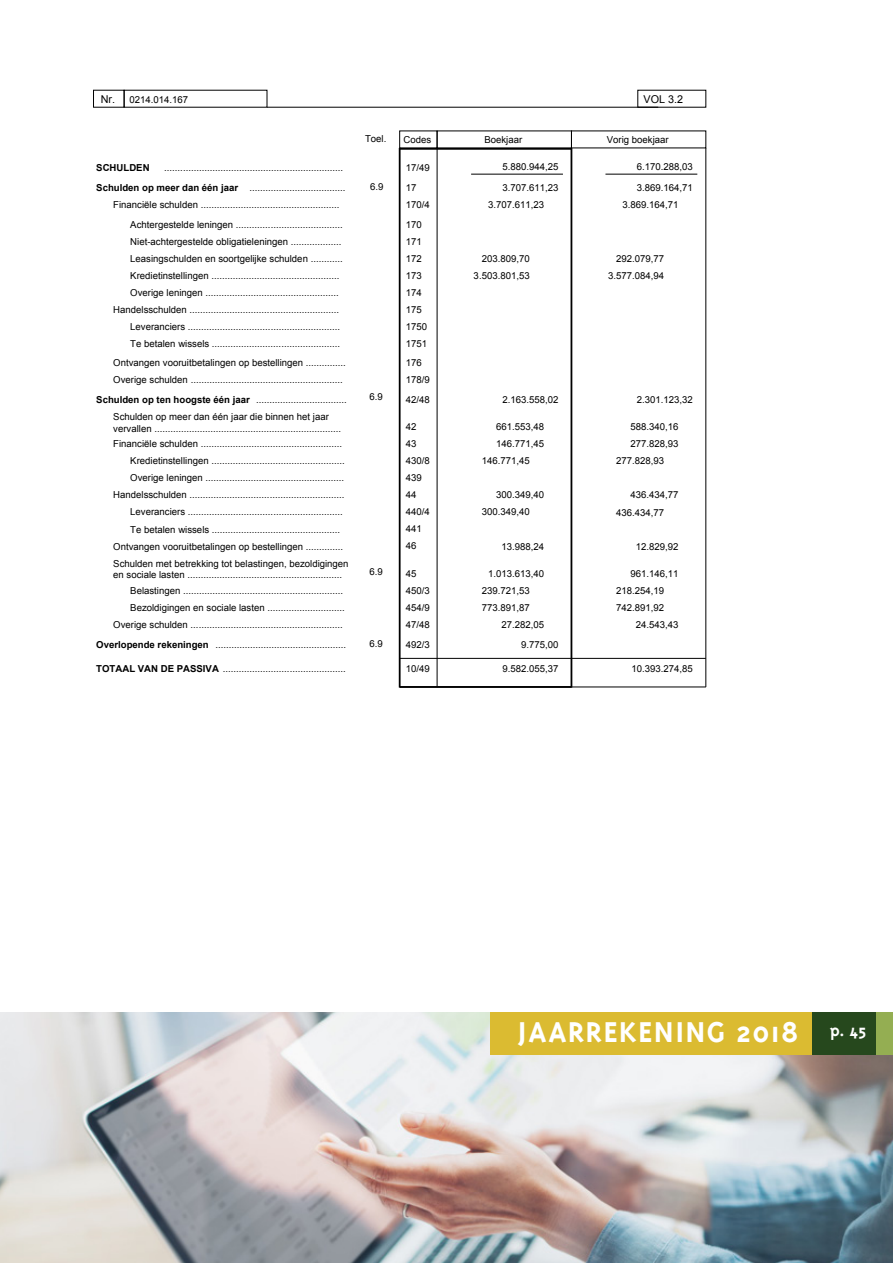
<style>
.page{position:relative;width:893px;height:1263px;background:#fff}
.page>*{position:absolute;margin:0;border:0;box-sizing:border-box;transform-origin:0 0}
.t1{font:700 33px "Triplex";letter-spacing:.05em;color:#fff}
.t2{font:700 18px "Triplex";color:#fff}
.t3{font:10.8px "Arial";color:#000}
.t4{font:9.6px/17px "Arial";color:#000}
.t5{font:700 9.6px/20.4px "Arial";color:#000}
.s1{font-size:10.8px}
.s2{font-weight:700}
</style>
<div class="page">
<img style="left:0;top:1012px;width:893px;height:251px">
<div style="left:490px;top:1012px;width:322px;height:42px;background:#dbbb31"></div>
<div style="left:812px;top:1012px;width:64px;height:42px;background:#26481d"></div>
<div style="left:876px;top:1012px;width:17px;height:42px;background:#94ae52"></div>
<hr style="left:267px;top:107px;width:391px;height:1px;background:#000">
<hr style="left:399px;top:148px;width:2px;height:539px;background:#000">
<hr style="left:571px;top:148px;width:1px;height:539px;background:#000">
<hr style="left:400px;top:686px;width:306px;height:1px;background:#000">
<hr style="left:705px;top:148px;width:1px;height:539px;background:#000">
<hr style="left:437px;top:148px;width:1px;height:538px;background:#000">
<hr style="left:400px;top:658px;width:306px;height:1px;background:#000">
<hr style="left:471px;top:174px;width:92px;height:1px;background:#000">
<hr style="left:605px;top:174px;width:92px;height:1px;background:#000">
<hr style="left:400px;top:686px;width:171px;height:2px;background:#000">
<hr style="left:399px;top:148px;width:172px;height:2px;background:#000">
<p class="t4" style="left:101px;top:91px;width:89px"><span class="s1">Nr.</span> 0214.014.167</p>
<p class="t3" style="left:644px;top:92px;width:41px">VOL 3.2</p>
<p class="t4" style="left:404px;top:131px;width:29px">Codes</p>
<p class="t4" style="left:484px;top:131px;width:39px">Boekjaar</p>
<p class="t4" style="left:607px;top:131px;width:63px">Vorig boekjaar</p>
<p class="t5" style="left:96px;top:158px;width:143px">SCHULDEN<br>Schulden op meer dan één jaar</p>
<p class="t4" style="left:113px;top:197px;width:228px">Financiële schulden ....................................................</p>
<p class="t4" style="left:365px;top:130px;width:23px">Toel.</p>
<p class="t4" style="left:502px;top:158px;width:58px">5.880.944,25</p>
<p class="t4" style="left:502px;top:180px;width:58px">3.707.611,23</p>
<p class="t4" style="left:637px;top:158px;width:58px">6.170.288,03</p>
<p class="t4" style="left:637px;top:180px;width:58px">3.869.164,71</p>
<p class="t4" style="left:406px;top:157px;width:26px;line-height:20.4px">17/49<br>17</p>
<p class="t4" style="left:164px;top:159px;width:180px">...................................................................</p>
<p class="t4" style="left:370px;top:178px;width:15px">6.9</p>
<p class="t4" style="left:249px;top:180px;width:98px">....................................</p>
<p class="t4" style="left:406px;top:197px;width:26px">170/4</p>
<p class="t4" style="left:488px;top:197px;width:58px">3.707.611,23</p>
<p class="t4" style="left:622px;top:197px;width:58px">3.869.164,71</p>
<p class="t4" style="left:130px;top:216px;width:214px">Achtergestelde leningen ........................................</p>
<p class="t4" style="left:130px;top:233px;width:213px">Niet-achtergestelde obligatieleningen ...................</p>
<p class="t4" style="left:130px;top:250px;width:214px">Leasingschulden en soortgelijke schulden ............</p>
<p class="t4" style="left:130px;top:267px;width:211px">Kredietinstellingen ................................................</p>
<p class="t4" style="left:130px;top:284px;width:210px">Overige leningen ..................................................</p>
<p class="t4" style="left:113px;top:301px;width:227px">Handelsschulden ........................................................</p>
<p class="t4" style="left:130px;top:318px;width:211px">Leveranciers .........................................................</p>
<p class="t4" style="left:130px;top:335px;width:211px">Te betalen wissels ................................................</p>
<p class="t4" style="left:113px;top:354px;width:234px">Ontvangen vooruitbetalingen op bestellingen ...............</p>
<p class="t4" style="left:96px;top:369px;width:252px;line-height:20.4px;text-indent:17px">Overige schulden .........................................................<br><span class="s2">Schulden op ten hoogste één jaar</span> ..................................</p>
<p class="t4" style="left:256px;top:403px;width:90px">.................................</p>
<p class="t4" style="left:113px;top:436px;width:230px">Financiële schulden .....................................................</p>
<p class="t4" style="left:130px;top:453px;width:216px">Kredietinstellingen ..................................................</p>
<p class="t4" style="left:130px;top:470px;width:216px">Overige leningen ....................................................</p>
<p class="t4" style="left:113px;top:487px;width:233px">Handelsschulden ..........................................................</p>
<p class="t4" style="left:130px;top:504px;width:214px">Leveranciers ..........................................................</p>
<p class="t4" style="left:130px;top:521px;width:211px">Te betalen wissels ................................................</p>
<p class="t4" style="left:113px;top:538px;width:232px">Ontvangen vooruitbetalingen op bestellingen ..............</p>
<p class="t4" style="left:113px;top:555px;width:237px">Schulden met betrekking tot belastingen, bezoldigingen</p>
<p class="t4" style="left:113px;top:566px;width:230px">en sociale lasten ..........................................................</p>
<p class="t4" style="left:113px;top:411px;width:229px;line-height:11.4px">Schulden op meer dan één jaar die binnen het jaar vervallen ......................................................................</p>
<p class="t4" style="left:130px;top:582px;width:214px">Belastingen ............................................................</p>
<p class="t4" style="left:113px;top:616px;width:231px">Overige schulden .........................................................</p>
<p class="t5" style="left:96px;top:635px;width:114px">Overlopende rekeningen</p>
<p class="t4" style="left:96px;top:660px;width:251px"><span class="s2">TOTAAL VAN DE PASSIVA</span> ..............................................</p>
<p class="t4" style="left:130px;top:599px;width:216px">Bezoldigingen en sociale lasten .............................</p>
<p class="t4" style="left:215px;top:636px;width:132px">.................................................</p>
<p class="t4" style="left:369px;top:389px;width:15px">6.9</p>
<p class="t4" style="left:369px;top:563px;width:15px">6.9</p>
<p class="t4" style="left:369px;top:635px;width:15px">6.9</p>
<p class="t4" style="left:406px;top:216px;width:23px">170<br>171<br>172<br>173<br>174<br>175<br>1750<br>1751</p>
<p class="t4" style="left:406px;top:354px;width:26px">176<br>178/9</p>
<p class="t4" style="left:406px;top:391px;width:26px">42/48</p>
<p class="t4" style="left:406px;top:419px;width:26px">42<br>43<br>430/8<br>439<br>44<br>440/4<br>441<br>46</p>
<p class="t4" style="left:406px;top:565px;width:12px">45</p>
<p class="t4" style="left:406px;top:582px;width:26px;text-align:justify">450/3<br>454/9<br>47/48</p>
<p class="t4" style="left:406px;top:636px;width:26px">492/3</p>
<p class="t4" style="left:406px;top:660px;width:26px">10/49</p>
<p class="t4" style="left:474px;top:250px;width:58px;text-align:right">203.809,70<br>3.503.801,53</p>
<p class="t4" style="left:608px;top:250px;width:58px;text-align:right">292.079,77<br>3.577.084,94</p>
<p class="t4" style="left:502px;top:391px;width:58px">2.163.558,02</p>
<p class="t4" style="left:496px;top:419px;width:50px">661.553,48</p>
<p class="t4" style="left:496px;top:436px;width:50px">146.771,45</p>
<p class="t4" style="left:482px;top:453px;width:50px">146.771,45</p>
<p class="t4" style="left:496px;top:487px;width:50px">300.349,40</p>
<p class="t4" style="left:637px;top:391px;width:58px">2.301.123,32</p>
<p class="t4" style="left:630px;top:419px;width:50px">588.340,16</p>
<p class="t4" style="left:630px;top:436px;width:50px">277.828,93</p>
<p class="t4" style="left:616px;top:453px;width:50px">277.828,93</p>
<p class="t4" style="left:616px;top:487px;width:64px;text-indent:14px">436.434,77<br>436.434,77</p>
<p class="t4" style="left:636px;top:538px;width:44px">12.829,92</p>
<p class="t4" style="left:616px;top:565px;width:64px;text-indent:14px">961.146,11<br>218.254,19<br>742.891,92</p>
<p class="t4" style="left:636px;top:616px;width:44px">24.543,43</p>
<p class="t4" style="left:482px;top:504px;width:50px">300.349,40</p>
<p class="t4" style="left:501px;top:538px;width:44px">13.988,24</p>
<p class="t4" style="left:482px;top:565px;width:64px;text-indent:6px">1.013.613,40<br>239.721,53<br>773.891,87</p>
<p class="t4" style="left:521px;top:614px;width:39px;line-height:20.4px;text-indent:-20px">27.282,05<br>9.775,00</p>
<p class="t4" style="left:502px;top:660px;width:58px">9.582.055,37</p>
<p class="t4" style="left:631px;top:660px;width:63px">10.393.274,85</p>
<h1 class="t1" style="left:517px;top:1013px;width:283px">JAARREKENING 2018</h1>
<h2 class="t2" style="left:830px;top:1020px;width:38px">p. 45</h2>
</div>
